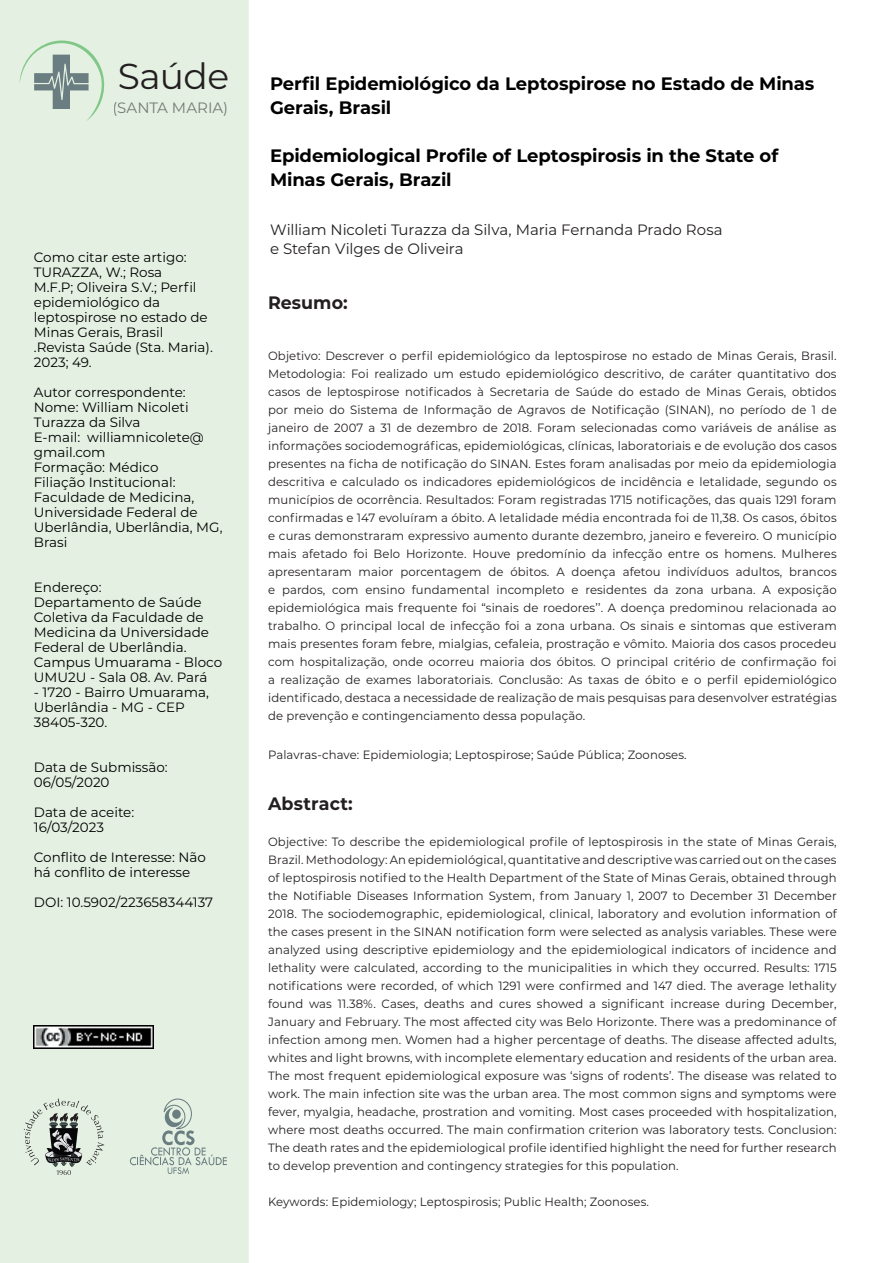
<style>
.page{position:relative;width:893px;height:1263px;background:#fff}
.page>*{position:absolute;margin:0;border:0;box-sizing:border-box;transform-origin:0 0}
.t1{font:36px "Montserrat";letter-spacing:-.015em;color:#231f20}
.t2{font:700 18px/24px "Montserrat";letter-spacing:-.005em;color:#000}
.t3{font:700 18px "Montserrat";letter-spacing:.005em;color:#231f20}
.t4{font:15px/19.5px "Montserrat";letter-spacing:-.005em;color:#231f20}
.t5{font:15px "Montserrat";color:#737c76}
.t6{font:13.5px/15px "Montserrat";color:#000}
.t7{font:12px/18px "Montserrat";letter-spacing:.01em;color:#231f20;text-align:justify}
</style>
<div class="page">
<div style="left:0;top:0;width:249px;height:1263px;background:#e4f1e2"></div>
<svg style="left:24px;top:1098px;width:80px;height:77px;background:#b9c3b8"></svg>
<svg style="left:130px;top:1098px;width:97px;height:76px;background:#d3e1d5"></svg>
<div style="left:114px;top:102px;width:113px;height:14px;background:#e4f1e2"></div>
<svg style="left:20px;top:36px;width:87px;height:86px;background:#c8d9cb"></svg>
<img style="left:34px;top:1026px;width:120px;height:22px">
<h1 class="t1" style="left:118px;top:52px;width:113px">Saúde</h1>
<p class="t5" style="left:113px;top:98px;width:117px">(SANTA MARIA)</p>
<p class="t6" style="left:34px;top:249px;width:181px">Como citar este artigo:<br>TURAZZA, W.; Rosa<br>M.F.P; Oliveira S.V.; Perfil epidemiológico da leptospirose no estado de<br>Minas Gerais, Brasil .Revista Saúde (Sta. Maria).<br>2023; 49.</p>
<p class="t6" style="left:34px;top:384px;width:190px">Autor correspondente:<br>Nome: William Nicoleti<br>Turazza da Silva<br>E-mail: williamnicolete@ gmail.com<br>Formação: Médico<br>Filiação Institucional:<br>Faculdade de Medicina,<br>Universidade Federal de<br>Uberlândia, Uberlândia, MG,<br>Brasi</p>
<p class="t6" style="left:34px;top:579px;width:190px">Endereço:<br>Departamento de Saúde<br>Coletiva da Faculdade de<br>Medicina da Universidade<br>Federal de Uberlândia.<br>Campus Umuarama - Bloco<br>UMU2U - Sala 08. Av. Pará</p>
<p class="t6" style="left:34px;top:684px;width:177px">- 1720 - Bairro Umuarama,<br>Uberlândia - MG - CEP<br>38405-320.</p>
<p class="t6" style="left:34px;top:759px;width:135px">Data de Submissão:<br>06/05/2020</p>
<p class="t6" style="left:34px;top:804px;width:102px">Data de aceite:<br>16/03/2023</p>
<p class="t6" style="left:34px;top:849px;width:174px">Conflito de Interesse: Não há conflito de interesse</p>
<p class="t6" style="left:34px;top:894px;width:181px">DOI: 10.5902/223658344137</p>
<h2 class="t2" style="left:270px;top:71px;width:546px">Perfil Epidemiológico da Leptospirose no Estado de Minas<br>Gerais, Brasil</h2>
<h2 class="t2" style="left:270px;top:143px;width:510px">Epidemiological Profile of Leptospirosis in the State of<br>Minas Gerais, Brazil</h2>
<p class="t4" style="left:270px;top:219px;width:454px">William Nicoleti Turazza da Silva, Maria Fernanda Prado Rosa e Stefan Vilges de Oliveira</p>
<h2 class="t3" style="left:268px;top:290px;width:81px">Resumo:</h2>
<p class="t7" style="left:268px;top:346px;width:570px">Objetivo: Descrever o perfil epidemiológico da leptospirose no estado de Minas Gerais, Brasil.<br>Metodologia: Foi realizado um estudo epidemiológico descritivo, de caráter quantitativo dos casos de leptospirose notificados à Secretaria de Saúde do estado de Minas Gerais, obtidos por meio do Sistema de Informação de Agravos de Notificação (SINAN), no período de 1 de janeiro de 2007 a 31 de dezembro de 2018. Foram selecionadas como variáveis de análise as informações sociodemográficas, epidemiológicas, clínicas, laboratoriais e de evolução dos casos presentes na ficha de notificação do SINAN. Estes foram analisadas por meio da epidemiologia descritiva e calculado os indicadores epidemiológicos de incidência e letalidade, segundo os municípios de ocorrência. Resultados: Foram registradas 1715 notificações, das quais 1291 foram confirmadas e 147 evoluíram a óbito. A letalidade média encontrada foi de 11,38. Os casos, óbitos e curas demonstraram expressivo aumento durante dezembro, janeiro e fevereiro. O município mais afetado foi Belo Horizonte. Houve predomínio da infecção entre os homens. Mulheres apresentaram maior porcentagem de óbitos. A doença afetou indivíduos adultos, brancos e pardos, com ensino fundamental incompleto e residentes da zona urbana. A exposição epidemiológica mais frequente foi “sinais de roedores’’. A doença predominou relacionada ao trabalho. O principal local de infecção foi a zona urbana. Os sinais e sintomas que estiveram mais presentes foram febre, mialgias, cefaleia, prostração e vômito. Maioria dos casos procedeu com hospitalização, onde ocorreu maioria dos óbitos. O principal critério de confirmação foi a realização de exames laboratoriais. Conclusão: As taxas de óbito e o perfil epidemiológico identificado, destaca a necessidade de realização de mais pesquisas para desenvolver estratégias de prevenção e contingenciamento dessa população.</p>
<p class="t7" style="left:268px;top:745px;width:420px">Palavras-chave: Epidemiologia; Leptospirose; Saúde Pública; Zoonoses.</p>
<h2 class="t3" style="left:268px;top:791px;width:86px">Abstract:</h2>
<p class="t7" style="left:268px;top:832px;width:570px">Objective: To describe the epidemiological profile of leptospirosis in the state of Minas Gerais, Brazil. Methodology: An epidemiológical, quantitative and descriptive was carried out on the cases of leptospirosis notified to the Health Department of the State of Minas Gerais, obtained through the Notifiable Diseases Information System, from January 1, 2007 to December 31 December 2018. The sociodemographic, epidemiological, clinical, laboratory and evolution information of the cases present in the SINAN notification form were selected as analysis variables. These were analyzed using descriptive epidemiology and the epidemiological indicators of incidence and lethality were calculated, according to the municipalities in which they occurred. Results: 1715 notifications were recorded, of which 1291 were confirmed and 147 died. The average lethality found was 11.38%. Cases, deaths and cures showed a significant increase during December, January and February. The most affected city was Belo Horizonte. There was a predominance of infection among men. Women had a higher percentage of deaths. The disease affected adults, whites and light browns, with incomplete elementary education and residents of the urban area.<br>The most frequent epidemiological exposure was ‘signs of rodents’. The disease was related to work. The main infection site was the urban area. The most common signs and symptoms were fever, myalgia, headache, prostration and vomiting. Most cases proceeded with hospitalization, where most deaths occurred. The main confirmation criterion was laboratory tests. Conclusion:<br>The death rates and the epidemiological profile identified highlight the need for further research to develop prevention and contingency strategies for this population.</p>
<p class="t7" style="left:268px;top:1192px;width:382px">Keywords: Epidemiology; Leptospirosis; Public Health; Zoonoses.</p>
</div>
